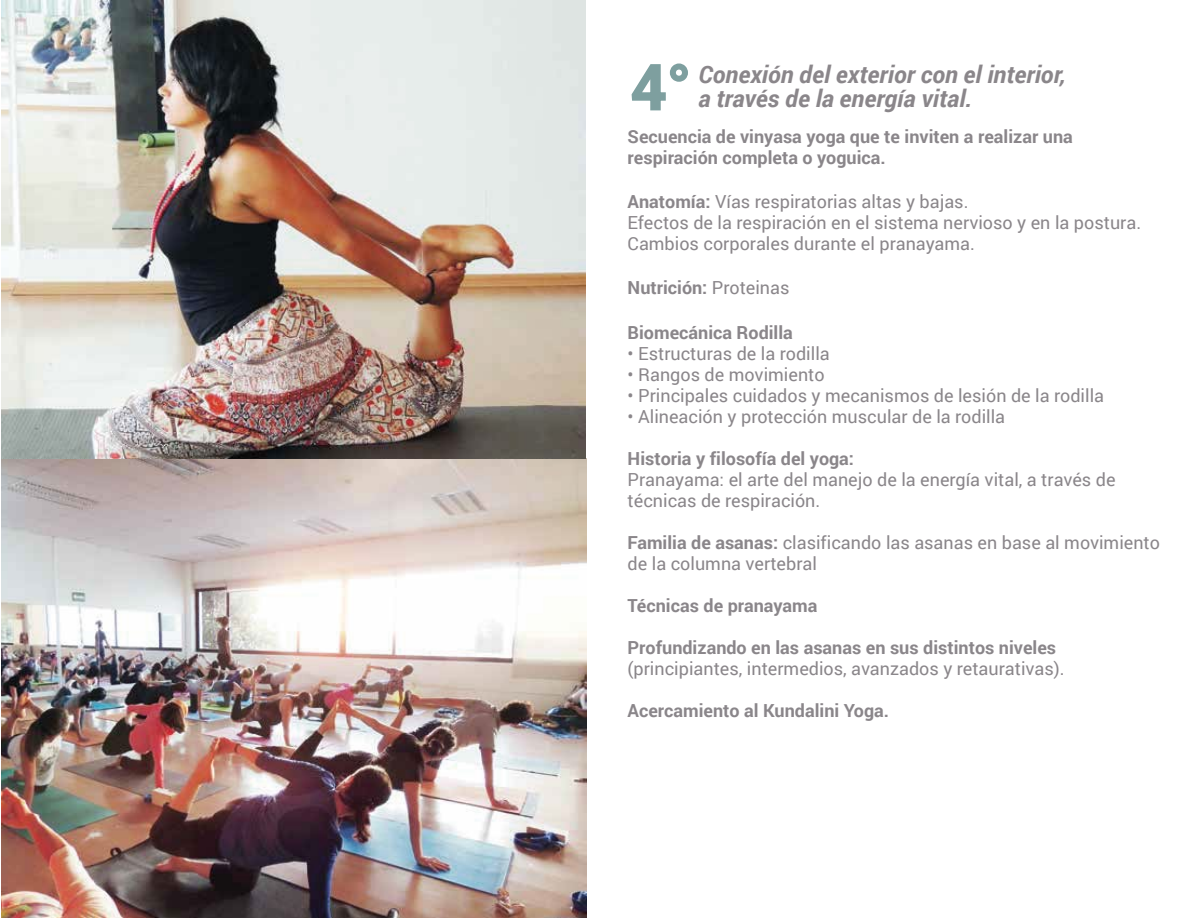
<style>
.page{position:relative;width:1188px;height:918px;background:#fff}
.page>*{position:absolute;margin:0;border:0;box-sizing:border-box;transform-origin:0 0}
.t1{font:700 63px "Roboto";color:#7e9f9f}
.t2{font:italic 700 24px/24px "Roboto";color:#8a868a}
.t3{font:18px/21px "Roboto";color:#8a868a}
.t4{font:700 18px/21px "Roboto";color:#8a868a}
.s1{font-weight:700}
.s2{font-weight:400}
</style>
<div class="page">
<svg style="left:631px;top:63px;width:57px;height:48px"></svg>
<img style="left:1px;top:0;width:585px;height:918px">
<h1 class="t1" style="left:631px;top:43px;width:62px">4°</h1>
<h2 class="t2" style="left:699px;top:61px;width:369px">Conexión del exterior con el interior, a través de la energía vital.</h2>
<p class="t4" style="left:628px;top:126px;width:447px">Secuencia de vinyasa yoga que te inviten a realizar una respiración completa o yoguica.</p>
<p class="t3" style="left:628px;top:190px;width:515px"><span class="s1">Anatomía:</span> Vías respiratorias altas y bajas.<br>Efectos de la respiración en el sistema nervioso y en la postura.<br>Cambios corporales durante el pranayama.</p>
<p class="t4" style="left:628px;top:276px;width:163px">Nutrición: <span class="s2">Proteinas</span></p>
<p class="t4" style="left:628px;top:321px;width:167px">Biomecánica Rodilla</p>
<p class="t3" style="left:628px;top:342px;width:204px">• Estructuras de la rodilla</p>
<p class="t3" style="left:628px;top:363px;width:199px">• Rangos de movimiento</p>
<p class="t3" style="left:628px;top:384px;width:478px">• Principales cuidados y mecanismos de lesión de la rodilla</p>
<p class="t3" style="left:628px;top:405px;width:379px">• Alineación y protección muscular de la rodilla</p>
<p class="t4" style="left:628px;top:447px;width:228px">Historia y filosofía del yoga:</p>
<p class="t3" style="left:628px;top:468px;width:489px">Pranayama: el arte del manejo de la energía vital, a través de técnicas de respiración.</p>
<p class="t3" style="left:628px;top:531px;width:534px"><span class="s1">Familia de asanas:</span> clasificando las asanas en base al movimiento de la columna vertebral</p>
<p class="t4" style="left:628px;top:594px;width:191px">Técnicas de pranayama</p>
<p class="t4" style="left:628px;top:636px;width:430px">Profundizando en las asanas en sus distintos niveles</p>
<p class="t3" style="left:628px;top:657px;width:439px">(principiantes, intermedios, avanzados y retaurativas).</p>
<p class="t4" style="left:628px;top:699px;width:263px">Acercamiento al Kundalini Yoga.</p>
</div>
